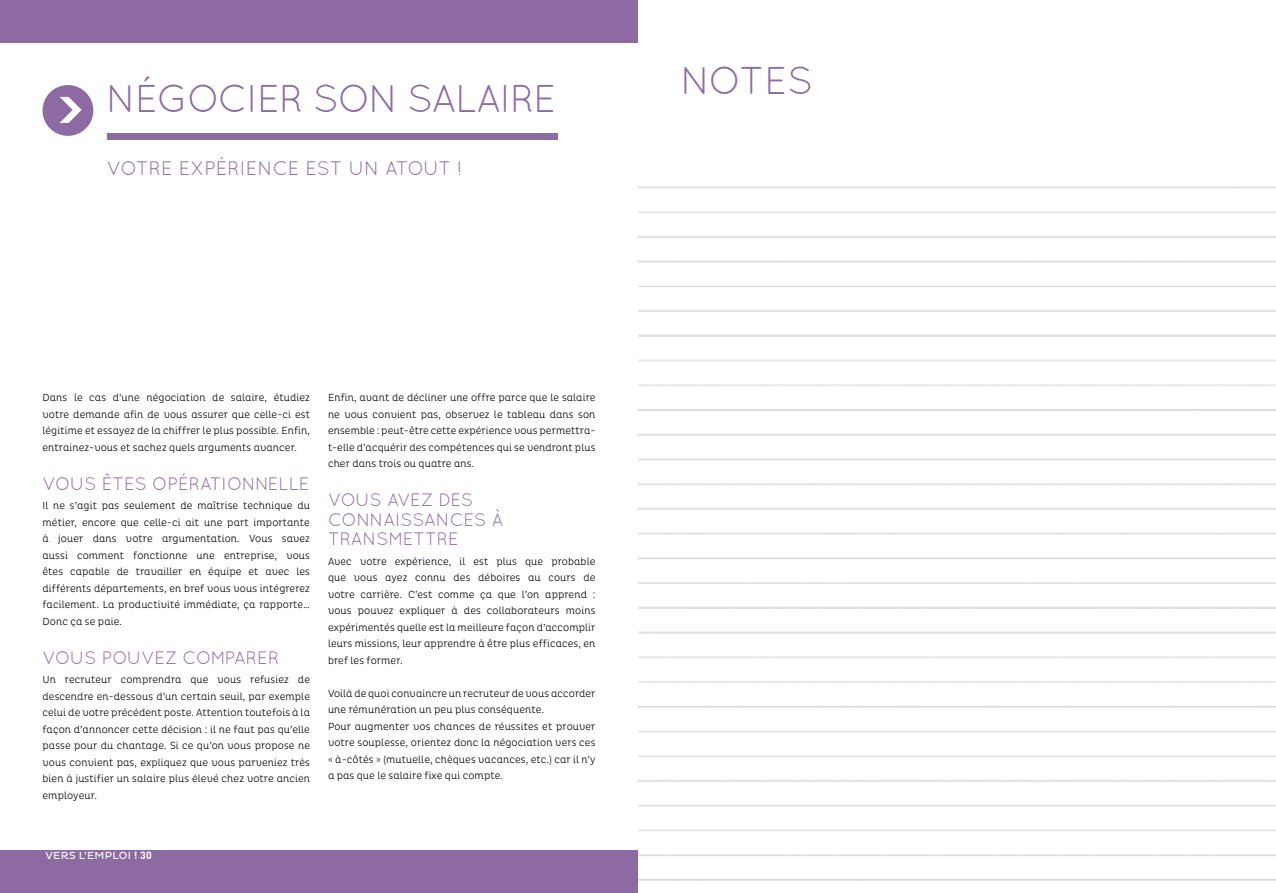
<style>
.page{position:relative;width:1276px;height:893px;background:#fff}
.page>*{position:absolute;margin:0;border:0;box-sizing:border-box;transform-origin:0 0}
.t1{font:38.7px "Quicksand";letter-spacing:-.03em;color:#8e6aa3}
.t2{font:19.5px "Quicksand";color:#8e6aa3}
.t3{font:18px "Quicksand";letter-spacing:-.04em;color:#8e6aa3}
.t4{font:300 10.5px/16.5px "Pluto Cond";letter-spacing:.01em;color:#000;text-align:justify}
.t5{font:10.5px "Pluto";letter-spacing:.025em;color:#fff}
.s1{font-family:"DIN";font-weight:700}
</style>
<div class="page">
<div style="left:0;top:0;width:638px;height:43px;background:#8e6aa3"></div>
<div style="left:0;top:850px;width:638px;height:43px;background:#8e6aa3"></div>
<div style="left:107px;top:133px;width:450px;height:7px;background:#8e6aa3"></div>
<div style="left:43px;top:85px;width:50px;height:51px;background:#8e6aa3;border-radius:50%"></div>
<svg style="left:60px;top:97px;width:22px;height:26px"></svg>
<h1 class="t1" style="left:106px;top:76px;width:452px">NÉG OCIER SON SALAIRE</h1>
<h2 class="t2" style="left:107px;top:157px;width:14px">VOTRE</h2>
<h2 class="t2" style="left:179px;top:157px;width:62px">EXPÉRIENCE</h2>
<h2 class="t2" style="left:305px;top:157px;width:13px">EST</h2>
<h2 class="t2" style="left:348px;top:157px;width:51px">UN ATOUT</h2>
<h2 class="t2" style="left:457px;top:157px;width:6px">!</h2>
<p class="t4" style="left:43px;top:389px;width:269px">Dans le cas d’une négociation de salaire, étudiez votre demande afin de vous assurer que celle-ci est légitime et essayez de la chiffrer le plus possible. Enfin, entrainez-vous et sachez quels arguments avancer.</p>
<h3 class="t3" style="left:43px;top:473px;width:27px">VOUS</h3>
<h3 class="t3" style="left:102px;top:473px;width:23px">ÊTES</h3>
<h3 class="t3" style="left:152px;top:473px;width:49px">OPÉRATIONNELLE</h3>
<p class="t4" style="left:43px;top:497px;width:269px">Il ne s’agit pas seulement de maîtrise technique du métier, encore que celle-ci ait une part importante à jouer dans votre argumentation. Vous savez aussi comment fonctionne une entreprise, vous êtes capable de travailler en équipe et avec les différents départements, en bref vous vous intégrerez facilement. La productivité immédiate, ça rapporte… Donc ça se paie.</p>
<h3 class="t3" style="left:43px;top:647px;width:27px">VOUS</h3>
<h3 class="t3" style="left:102px;top:647px;width:13px">POUVE</h3>
<h3 class="t3" style="left:165px;top:647px;width:31px">Z COMPARER</h3>
<p class="t4" style="left:43px;top:671px;width:269px">Un recruteur comprendra que vous refusiez de descendre en-dessous d’un certain seuil, par exemple celui de votre précédent poste. Attention toutefois à la façon d’annoncer cette décision : il ne faut pas qu’elle passe pour du chantage. Si ce qu’on vous propose ne vous convient pas, expliquez que vous parveniez très bien à justifier un salaire plus élevé chez votre ancien employeur.</p>
<p class="t4" style="left:328px;top:389px;width:269px">Enfin, avant de décliner une offre parce que le salaire ne vous convient pas, observez le tableau dans son ensemble : peut-être cette expérience vous permettra&shy;t-elle d’acquérir des compétences qui se vendront plus cher dans trois ou quatre ans.</p>
<h3 class="t3" style="left:328px;top:490px;width:27px">VOUS</h3>
<h3 class="t3" style="left:387px;top:490px;width:12px">AVE</h3>
<h3 class="t3" style="left:421px;top:490px;width:41px">Z DES</h3>
<h3 class="t3" style="left:328px;top:509px;width:13px">CONNAISSANCES</h3>
<h3 class="t3" style="left:492px;top:509px;width:13px">À</h3>
<h3 class="t3" style="left:328px;top:529px;width:13px">TRANSMETTRE</h3>
<p class="t4" style="left:328px;top:553px;width:269px">Avec votre expérience, il est plus que probable que vous ayez connu des déboires au cours de votre carrière. C’est comme ça que l’on apprend : vous pouvez expliquer à des collaborateurs moins expérimentés quelle est la meilleure façon d’accomplir leurs missions, leur apprendre à être plus efficaces, en bref les former.</p>
<p class="t4" style="left:328px;top:685px;width:269px;text-align:left">Voilà de quoi convaincre un recruteur de vous accorder une rémunération un peu plus conséquente.<br>Pour augmenter vos chances de réussites et prouver votre souplesse, orientez donc la négociation vers ces « à-côtés » (mutuelle, chèques vacances, etc.) car il n’y a pas que le salaire fixe qui compte.</p>
<p class="t5" style="left:45px;top:850px;width:108px">VERS L’EMPLOI <span class="s1">! 30</span></p>
<h1 class="t1" style="left:680px;top:58px;width:134px">NOTES</h1>
</div>
